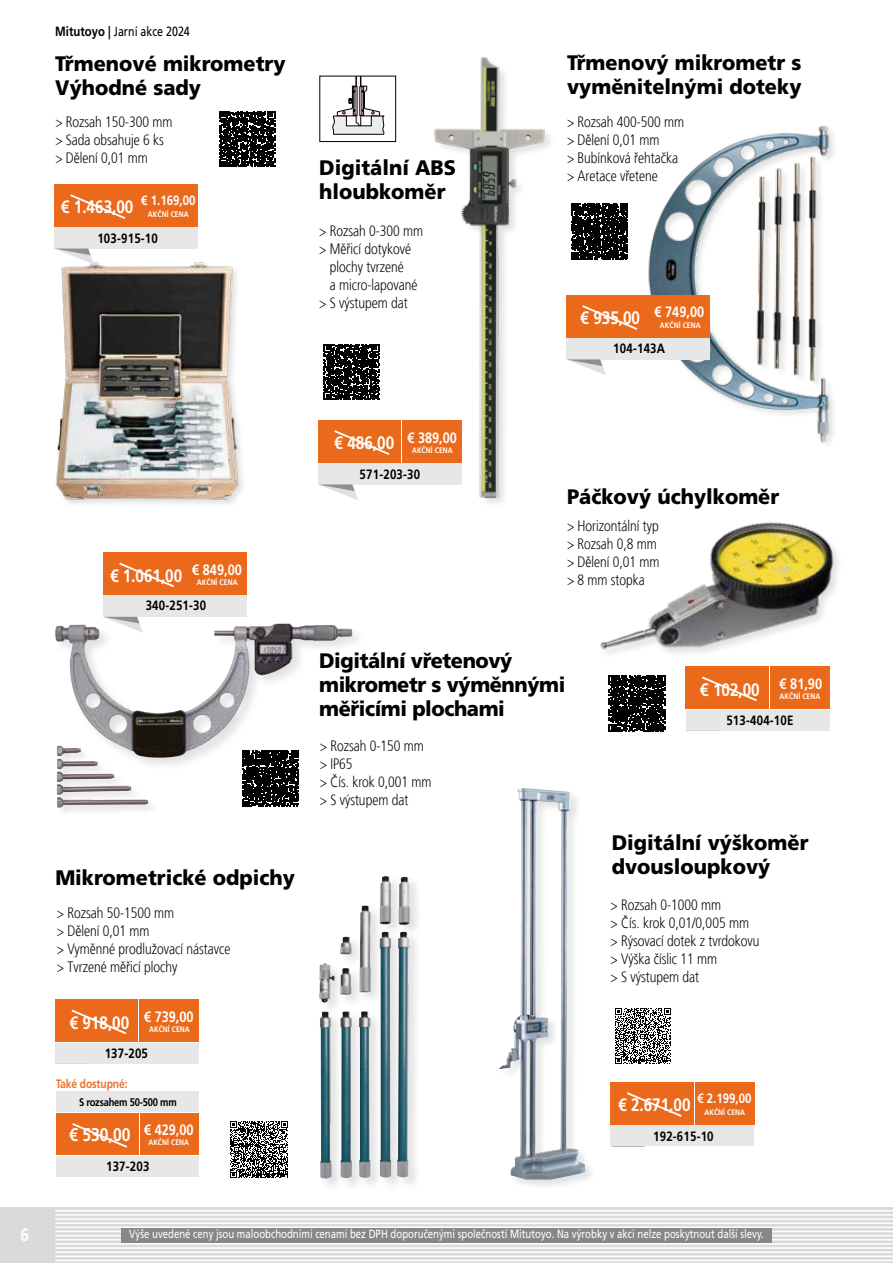
<style>
.page{position:relative;width:893px;height:1263px;background:#fff}
.page>*{position:absolute;margin:0;border:0;box-sizing:border-box;transform-origin:0 0}
.t1{font:900 21px/24px "Mitutoyo Frutiger";color:#000}
.t2{font:900 21px/24px "Mitutoyo Frutiger";letter-spacing:-.02em;color:#000}
.t3{font:700 18.45px "Mitutoyo Frutiger";color:#fff}
.t4{font:700 18px "Mitutoyo Frutiger";color:#fff}
.t5{font:300 15px/18px "Mitutoyo Frutiger";color:#000}
.t6{font:700 15px "Mitutoyo Frutiger";color:#fff}
.t7{font:700 13.5px "Mitutoyo Frutiger";letter-spacing:.015em;color:#000}
.t8{font:700 13.5px "Mitutoyo Frutiger";color:#fff}
.t9{font:13.35px "Mitutoyo Frutiger";color:#000}
.t10{font:700 12.15px "Mitutoyo Frutiger";letter-spacing:-.01em;color:#ee712a}
.t11{font:12px "Mitutoyo Frutiger";color:#fff}
.t12{font:700 11.1px "Mitutoyo Frutiger";letter-spacing:-.02em;color:#000}
.t13{font:700 7.95px "Mitutoyo Frutiger";letter-spacing:.01em;color:#fff}
.s1{font-weight:700}
</style>
<div class="page">
<div style="left:0;top:1208px;width:55px;height:55px;background:#dadada"></div>
<div style="left:55px;top:1208px;width:838px;height:55px;background:#dadada"></div>
<hr style="left:55px;top:1210px;width:838px;height:1px;background:#fff">
<hr style="left:55px;top:1214px;width:838px;height:2px;background:#fff">
<hr style="left:55px;top:1218px;width:838px;height:2px;background:#fff">
<hr style="left:55px;top:1222px;width:838px;height:2px;background:#fff">
<hr style="left:55px;top:1226px;width:838px;height:2px;background:#fff">
<hr style="left:55px;top:1231px;width:838px;height:1px;background:#fff">
<hr style="left:55px;top:1235px;width:838px;height:1px;background:#fff">
<hr style="left:55px;top:1239px;width:838px;height:1px;background:#fff">
<hr style="left:55px;top:1243px;width:838px;height:1px;background:#fff">
<hr style="left:55px;top:1247px;width:838px;height:2px;background:#fff">
<hr style="left:55px;top:1251px;width:838px;height:2px;background:#fff">
<hr style="left:55px;top:1255px;width:838px;height:2px;background:#fff">
<hr style="left:55px;top:1260px;width:838px;height:1px;background:#fff">
<div style="left:121px;top:1228px;width:651px;height:14px;background:#878787"></div>
<div style="left:320px;top:76px;width:76px;height:66px;border:1px solid #000"></div>
<svg style="left:333px;top:76px;width:51px;height:58px"></svg>
<img style="left:55px;top:262px;width:188px;height:242px">
<img style="left:417px;top:57px;width:134px;height:446px">
<img style="left:640px;top:126px;width:193px;height:319px">
<div style="left:318px;top:874px;width:106px;height:317px;background:#000;opacity:.12"></div>
<img style="left:359px;top:876px;width:51px;height:302px">
<div style="left:498px;top:787px;width:98px;height:404px;background:#000;opacity:.12"></div>
<img style="left:498px;top:788px;width:87px;height:391px">
<img style="left:55px;top:623px;width:297px;height:135px">
<div style="left:247px;top:719px;width:163px;height:82px;background:#fff"></div>
<div style="left:55px;top:744px;width:104px;height:74px;background:#000;opacity:.12"></div>
<img style="left:57px;top:745px;width:91px;height:63px">
<div style="left:103px;top:552px;width:143px;height:44px;background:#ea691a"></div>
<div style="left:103px;top:596px;width:143px;height:21px;background:#e8e7e8"></div>
<svg style="left:103px;top:617px;width:40px;height:16px"></svg>
<svg style="left:119px;top:562px;width:55px;height:26px"></svg>
<img style="left:600px;top:522px;width:238px;height:210px">
<div style="left:54px;top:184px;width:144px;height:44px;background:#ea691a"></div>
<div style="left:54px;top:228px;width:144px;height:21px;background:#e8e7e8"></div>
<svg style="left:55px;top:249px;width:39px;height:15px"></svg>
<svg style="left:70px;top:194px;width:56px;height:25px"></svg>
<div style="left:318px;top:420px;width:144px;height:43px;background:linear-gradient(to bottom,#ea691a,#ea691a)"></div>
<div style="left:318px;top:420px;width:83px;height:42px;background:#ea691a"></div>
<div style="left:403px;top:420px;width:59px;height:42px;background:#ea691a"></div>
<div style="left:318px;top:463px;width:144px;height:21px;background:#e8e7e8"></div>
<svg style="left:318px;top:484px;width:40px;height:16px"></svg>
<svg style="left:334px;top:430px;width:56px;height:25px"></svg>
<div style="left:566px;top:295px;width:143px;height:43px;background:#ea691a"></div>
<div style="left:566px;top:338px;width:143px;height:21px;background:#e8e7e8"></div>
<svg style="left:566px;top:359px;width:40px;height:16px"></svg>
<svg style="left:582px;top:305px;width:56px;height:25px"></svg>
<div style="left:686px;top:666px;width:143px;height:44px;background:linear-gradient(to right,#ea691a,#ea691a)"></div>
<div style="left:686px;top:666px;width:83px;height:42px;background:#ea691a"></div>
<div style="left:770px;top:666px;width:59px;height:42px;background:#ea691a"></div>
<div style="left:686px;top:710px;width:143px;height:21px;background:#e8e7e8"></div>
<svg style="left:702px;top:676px;width:55px;height:26px"></svg>
<div style="left:611px;top:1082px;width:83px;height:42px;background:#ea691a"></div>
<div style="left:695px;top:1082px;width:59px;height:42px;background:#ea691a"></div>
<div style="left:611px;top:1125px;width:143px;height:21px;background:#e8e7e8"></div>
<svg style="left:626px;top:1092px;width:56px;height:25px"></svg>
<div style="left:55px;top:999px;width:144px;height:44px;background:linear-gradient(to right,#ea691a,#ea691a)"></div>
<div style="left:55px;top:999px;width:83px;height:42px;background:#ea691a"></div>
<div style="left:140px;top:999px;width:59px;height:42px;background:#ea691a"></div>
<div style="left:55px;top:1043px;width:144px;height:21px;background:#e8e7e8"></div>
<svg style="left:71px;top:1009px;width:56px;height:26px"></svg>
<div style="left:56px;top:1113px;width:142px;height:43px;background:linear-gradient(to bottom,#ea691a,#ea691a)"></div>
<div style="left:56px;top:1113px;width:82px;height:42px;background:#ea691a"></div>
<div style="left:140px;top:1113px;width:58px;height:42px;background:#ea691a"></div>
<div style="left:56px;top:1156px;width:142px;height:21px;background:#e8e7e8"></div>
<div style="left:56px;top:1091px;width:142px;height:21px;background:#e8e7e8"></div>
<svg style="left:72px;top:1123px;width:56px;height:25px"></svg>
<svg style="left:220px;top:111px;width:55px;height:56px"></svg>
<svg style="left:324px;top:344px;width:55px;height:56px;background:#252525"></svg>
<svg style="left:571px;top:203px;width:56px;height:56px;background:#1a1a1a"></svg>
<svg style="left:609px;top:675px;width:56px;height:56px;background:#1d1d1d"></svg>
<svg style="left:615px;top:1008px;width:56px;height:56px"></svg>
<svg style="left:230px;top:1121px;width:58px;height:57px"></svg>
<svg style="left:242px;top:750px;width:56px;height:56px;background:#1b1b1b"></svg>
<p class="t9" style="left:55px;top:23px;width:136px"><span class="s1">Mitutoyo |</span> Jarní akce 2024</p>
<h1 class="t1" style="left:55px;top:52px;width:232px">Třmenové mikrometry<br>Výhodné sady</h1>
<p class="t5" style="left:55px;top:113px;width:119px">&gt; Rozsah 150-300 mm &gt; Sada obsahuje 6 ks &gt; Dělení 0,01 mm</p>
<p class="t4" style="left:61px;top:196px;width:74px">€ 1.463,00</p>
<p class="t8" style="left:141px;top:193px;width:56px">€ 1.169,00</p>
<p class="t13" style="left:148px;top:210px;width:42px">AKČNÍ CENA</p>
<p class="t7" style="left:97px;top:231px;width:62px">103-915-10</p>
<p class="t4" style="left:110px;top:565px;width:73px">€ 1.061,00</p>
<p class="t6" style="left:192px;top:561px;width:51px">€ 849,00</p>
<p class="t13" style="left:197px;top:578px;width:42px">AKČNÍ CENA</p>
<p class="t7" style="left:146px;top:598px;width:62px">340-251-30</p>
<h1 class="t1" style="left:319px;top:155px;width:138px">Digitální ABS hloubkoměr</h1>
<p class="t5" style="left:319px;top:222px;width:105px">&gt; Rozsah 0-300 mm</p>
<p class="t5" style="left:319px;top:240px;width:93px">&gt; Měřicí dotykové</p>
<p class="t5" style="left:330px;top:258px;width:75px">plochy tvrzené</p>
<p class="t5" style="left:330px;top:276px;width:89px">a micro-lapované</p>
<p class="t5" style="left:319px;top:294px;width:90px">&gt; S výstupem dat</p>
<p class="t4" style="left:335px;top:432px;width:61px">€ 486,00</p>
<p class="t6" style="left:407px;top:428px;width:51px">€ 389,00</p>
<p class="t13" style="left:412px;top:445px;width:42px">AKČNÍ CENA</p>
<p class="t7" style="left:360px;top:466px;width:62px">571-203-30</p>
<h1 class="t1" style="left:567px;top:51px;width:236px">Třmenový mikrometr s vyměnitelnými doteky</h1>
<p class="t5" style="left:567px;top:113px;width:119px">&gt; Rozsah 400-500 mm &gt; Dělení 0,01 mm<br>&gt; Bubínková řehtačka &gt; Aretace vřetene</p>
<p class="t4" style="left:581px;top:307px;width:61px">€ 935,00</p>
<p class="t6" style="left:655px;top:303px;width:51px">€ 749,00</p>
<p class="t13" style="left:660px;top:320px;width:42px">AKČNÍ CENA</p>
<p class="t7" style="left:613px;top:340px;width:53px">104-143A</p>
<h1 class="t1" style="left:567px;top:484px;width:214px">Páčkový úchylkoměr</h1>
<p class="t5" style="left:567px;top:516px;width:94px">&gt; Horizontální typ &gt; Rozsah 0,8 mm &gt; Dělení 0,01 mm &gt; 8 mm stopka</p>
<h1 class="t2" style="left:319px;top:649px;width:248px">Digitální vřetenový mikrometr s výměnnými měřicími plochami</h1>
<p class="t5" style="left:320px;top:737px;width:113px">&gt; Rozsah 0-150 mm &gt; IP65<br>&gt; Čís. krok 0,001 mm &gt; S výstupem dat</p>
<p class="t4" style="left:700px;top:678px;width:61px">€ 102,00</p>
<p class="t6" style="left:780px;top:675px;width:44px">€ 81,90</p>
<p class="t13" style="left:780px;top:692px;width:42px">AKČNÍ CENA</p>
<p class="t7" style="left:726px;top:712px;width:69px">513-404-10E</p>
<h1 class="t1" style="left:612px;top:830px;width:198px">Digitální výškoměr dvousloupkový</h1>
<h1 class="t1" style="left:55px;top:865px;width:241px">Mikrometrické odpichy</h1>
<p class="t5" style="left:57px;top:904px;width:175px">&gt; Rozsah 50-1500 mm<br>&gt; Dělení 0,01 mm<br>&gt; Vyměnné prodlužovací nástavce &gt; Tvrzené měřicí plochy</p>
<p class="t5" style="left:611px;top:896px;width:150px">&gt; Rozsah 0-1000 mm<br>&gt; Čís. krok 0,01/0,005 mm &gt; Rýsovací dotek z tvrdokovu &gt; Výška číslic 11 mm<br>&gt; S výstupem dat</p>
<p class="t4" style="left:70px;top:1011px;width:61px">€ 918,00</p>
<p class="t6" style="left:144px;top:1008px;width:51px">€ 739,00</p>
<p class="t13" style="left:149px;top:1025px;width:42px">AKČNÍ CENA</p>
<p class="t7" style="left:105px;top:1045px;width:45px">137-205</p>
<p class="t10" style="left:56px;top:1077px;width:73px">Také dostupné:</p>
<p class="t12" style="left:79px;top:1096px;width:99px">S rozsahem 50-500 mm</p>
<p class="t3" style="left:69px;top:1124px;width:63px">€ 530,00</p>
<p class="t13" style="left:148px;top:1138px;width:42px">AKČNÍ CENA</p>
<p class="t6" style="left:144px;top:1121px;width:51px">€ 429,00</p>
<p class="t7" style="left:106px;top:1158px;width:45px">137-203</p>
<p class="t8" style="left:698px;top:1091px;width:55px">€ 2.199,00</p>
<p class="t4" style="left:618px;top:1094px;width:74px">€ 2.671,00</p>
<p class="t13" style="left:704px;top:1107px;width:42px">AKČNÍ CENA</p>
<p class="t7" style="left:653px;top:1128px;width:62px">192-615-10</p>
<p class="t4" style="left:21px;top:1224px;width:10px">6</p>
<p class="t11" style="left:129px;top:1227px;width:636px">Výše uvedené ceny jsou maloobchodními cenami bez DPH doporučenými společností Mitutoyo. Na výrobky v akci nelze poskytnout další slevy.</p>
</div>
